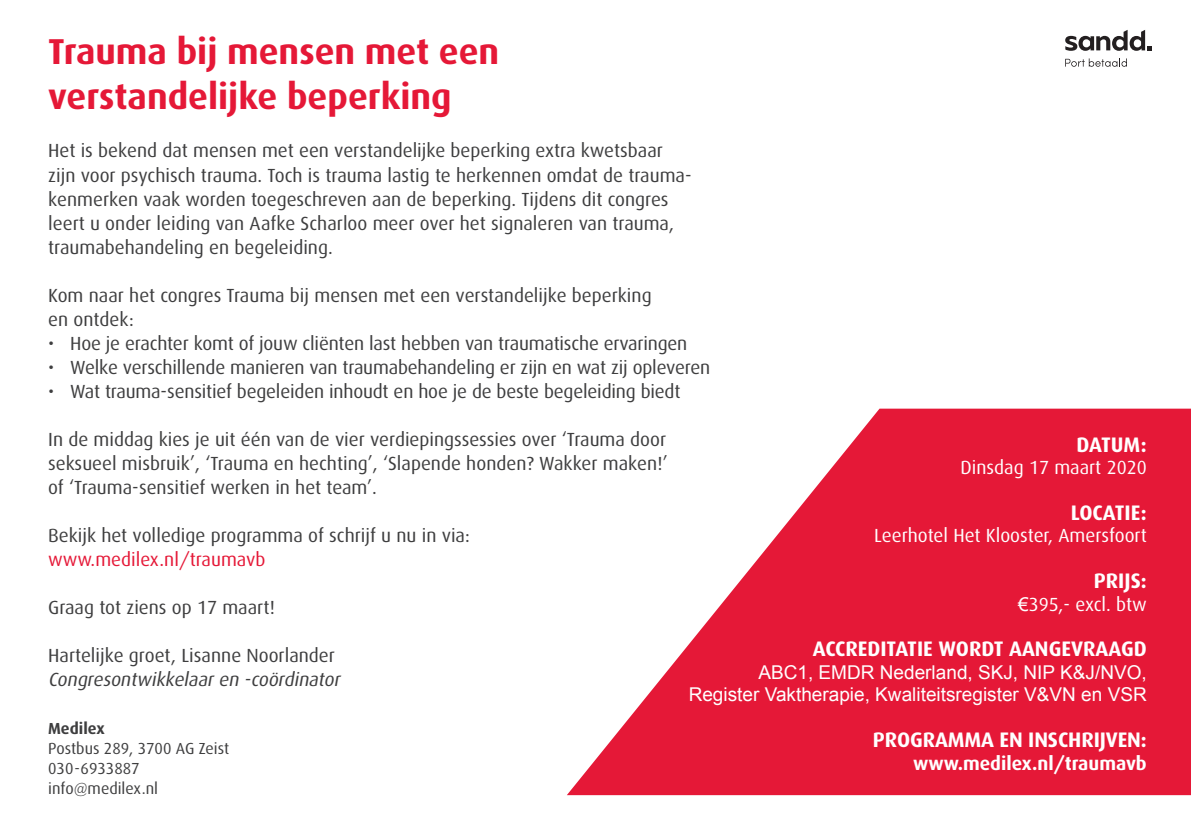
<style>
.page{position:relative;width:1191px;height:840px;background:#fff}
.page>*{position:absolute;margin:0;border:0;box-sizing:border-box;transform-origin:0 0}
.t1{font:700 36px/45.6px "Dax";color:#e51837}
.t2{font:700 21px "Dax";letter-spacing:-.005em;color:#fff}
.t3{font:19px/24px "Dax";color:#3e3e3f}
.t4{font:19px/22.8px "Arial";color:#fff;text-align:right}
.t5{font:19px "Dax";color:#fff}
.t6{font:italic 19px "Dax";color:#3e3e3f}
.t7{font:19px "Dax";color:#e51837}
.t8{font:700 19px "Dax";color:#fff}
.t9{font:16px/20px "Dax";color:#3e3e3f}
.t10{font:700 16px "Dax";color:#3e3e3f}
.s1{font-family:"Arial"}
</style>
<div class="page">
<svg style="left:568px;top:408px;width:623px;height:386px;fill:#e51837"></svg>
<svg style="left:1065px;top:58px;width:62px;height:9px"></svg>
<svg style="left:1065px;top:30px;width:86px;height:21px"></svg>
<h1 class="t1" style="left:48px;top:29px;width:453px">Trauma bij mensen met een verstandelijke beperking</h1>
<p class="t3" style="left:48px;top:139px;width:645px">Het is bekend dat mensen met een verstandelijke beperking extra kwetsbaar zijn voor psychisch trauma. Toch is trauma lastig te herkennen omdat de trauma&shy;kenmerken vaak worden toegeschreven aan de beperking. Tijdens dit congres leert u onder leiding van Aafke Scharloo meer over het signaleren van trauma, traumabehandeling en begeleiding.</p>
<p class="t3" style="left:48px;top:283px;width:605px">Kom naar het congres Trauma bij mensen met een verstandelijke beperking en ontdek:</p>
<p class="t3" style="left:48px;top:331px;width:640px">• Hoe je erachter komt of jouw cliënten last hebben van traumatische ervaringen</p>
<p class="t3" style="left:48px;top:355px;width:663px">• Welke verschillende manieren van traumabehandeling er zijn en wat zij opleveren</p>
<p class="t3" style="left:48px;top:379px;width:634px">• Wat trauma-sensitief begeleiden inhoudt en hoe je de beste begeleiding biedt</p>
<p class="t3" style="left:48px;top:427px;width:621px;text-align:justify">In de middag kies je uit één van de vier verdiepingssessies over ‘Trauma door seksueel misbruik’, ‘Trauma en hechting’, ‘Slapende honden? Wakker maken!’ of ‘Trauma-sensitief werken in het team’.</p>
<p class="t3" style="left:48px;top:523px;width:423px">Bekijk het volledige programma of schrijf u nu in via:</p>
<p class="t7" style="left:48px;top:548px;width:219px">www.medilex.nl/traumavb</p>
<p class="t3" style="left:48px;top:595px;width:228px">Graag tot ziens op 17 maart!</p>
<p class="t3" style="left:48px;top:643px;width:288px">Hartelijke groet, Lisanne Noorlander</p>
<p class="t6" style="left:48px;top:668px;width:297px">Congresontwikkelaar en -coördinator</p>
<p class="t10" style="left:48px;top:719px;width:58px">Medilex</p>
<p class="t9" style="left:48px;top:738px;width:183px">Postbus 289, 3700 AG Zeist<br>030-6933887 info@medilex.nl</p>
<p class="t2" style="left:1076px;top:432px;width:72px">DATUM:</p>
<p class="t5" style="left:960px;top:457px;width:188px">Dinsdag 17 maart 2020</p>
<p class="t2" style="left:1071px;top:500px;width:77px">LOCATIE:</p>
<p class="t5" style="left:874px;top:525px;width:274px">Leerhotel Het Klooster, Amersfoort</p>
<p class="t2" style="left:1093px;top:568px;width:54px">PRIJS:</p>
<p class="t5" style="left:1018px;top:593px;width:130px"><span class="s1">€</span>395,- excl. btw</p>
<p class="t2" style="left:813px;top:636px;width:335px">ACCREDITATIE WORDT AANGEVRAAGD</p>
<p class="t4" style="left:688px;top:660px;width:459px">ABC1, EMDR Nederland, SKJ, NIP K&amp;J/NVO,<br>Register Vaktherapie, Kwaliteitsregister V&amp;VN en VSR</p>
<p class="t2" style="left:873px;top:727px;width:275px">PROGRAMMA EN INSCHRIJVEN:</p>
<p class="t8" style="left:913px;top:751px;width:235px">www.medilex.nl/traumavb</p>
</div>
